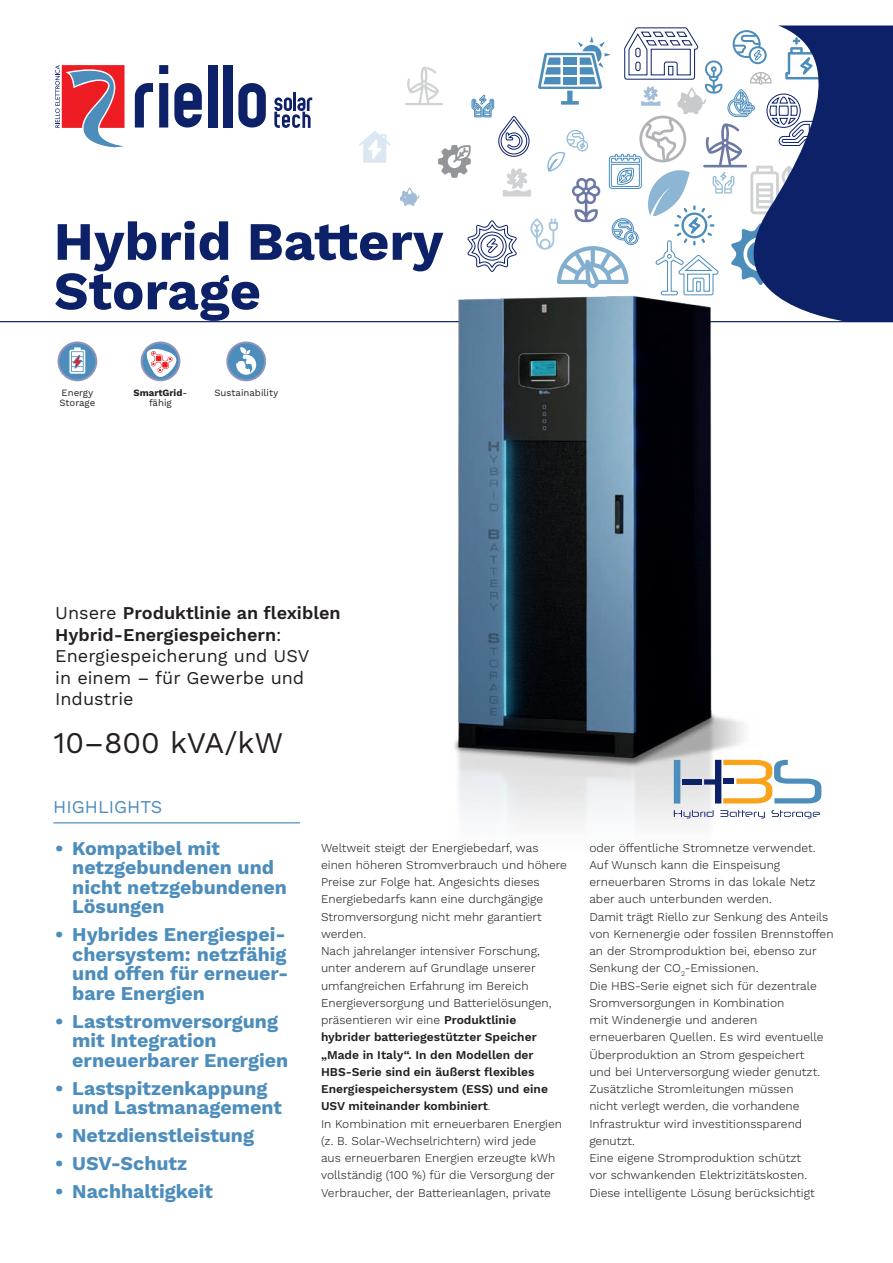
<style>
.page{position:relative;width:893px;height:1263px;background:#fff}
.page>*{position:absolute;margin:0;border:0;box-sizing:border-box;transform-origin:0 0}
.t1{font:700 54px/49.5px "Work Sans";color:#0d2169}
.t2{font:30px "Work Sans";color:#231f20}
.t3{font:700 19.5px/19.5px "Work Sans";color:#4c8dbc}
.t4{font:18px/21.6px "Work Sans";color:#231f20}
.t5{font:600 18px/21.6px "Work Sans";color:#231f20}
.t6{font:18px "Work Sans";color:#4c8dbc}
.testo{font:300 12px/17.2px "Work Sans";color:#231f20}
.testo-2{font:600 12px/17.2px "Work Sans";color:#231f20}
.testo-3{font:9.6px "Work Sans";color:#231f20}
.t7{font:700 9.6px "Work Sans";color:#231f20}
.s1{font-weight:400}
.s2{font-weight:300}
</style>
<div class="page">
<svg style="left:359px;top:131px;width:32px;height:32px"></svg>
<svg style="left:400px;top:27px;width:314px;height:190px"></svg>
<svg style="left:714px;top:26px;width:179px;height:295px;fill:#0d2169"></svg>
<hr style="left:0;top:321px;width:893px;height:1px;background:#0d2169">
<svg style="left:135px;top:83px;width:18px;height:45px"></svg>
<svg style="left:159px;top:65px;width:9px;height:63px"></svg>
<svg style="left:174px;top:83px;width:28px;height:45px"></svg>
<div style="left:208px;top:65px;width:9px;height:63px;background:#0d2169"></div>
<div style="left:223px;top:65px;width:9px;height:63px;background:#0d2169"></div>
<svg style="left:238px;top:83px;width:28px;height:45px"></svg>
<svg style="left:55px;top:65px;width:70px;height:83px"></svg>
<hr style="left:293px;top:92px;width:3px;height:19px;background:#0d2169">
<svg style="left:274px;top:97px;width:38px;height:31px"></svg>
<svg style="left:57px;top:341px;width:40px;height:40px"></svg>
<div style="left:59px;top:343px;width:36px;height:36px;background:#4c8dbc;border-radius:50%"></div>
<svg style="left:69px;top:347px;width:16px;height:27px"></svg>
<svg style="left:226px;top:341px;width:40px;height:40px"></svg>
<div style="left:228px;top:343px;width:36px;height:36px;background:#4c8dbc;border-radius:50%"></div>
<svg style="left:236px;top:347px;width:20px;height:28px"></svg>
<svg style="left:141px;top:341px;width:39px;height:40px"></svg>
<div style="left:143px;top:343px;width:35px;height:36px;background:#4c8dbc;border-radius:50%"></div>
<svg style="left:144px;top:346px;width:33px;height:33px"></svg>
<hr style="left:53px;top:822px;width:247px;height:1px;background:#4c8dbc">
<img style="left:393px;top:217px;width:368px;height:608px">
<div style="left:683px;top:779px;width:19px;height:5px;background:#0d2169"></div>
<svg style="left:674px;top:760px;width:6px;height:43px"></svg>
<svg style="left:704px;top:760px;width:117px;height:43px"></svg>
<svg style="left:674px;top:810px;width:146px;height:8px"></svg>
<p class="t1" style="left:54px;top:219px;width:391px">Hybrid Battery<br>Storage</p>
<p class="testo-3" style="left:62px;top:387px;width:33px">Energy</p>
<p class="testo-3" style="left:59px;top:397px;width:38px">Storage</p>
<p class="t7" style="left:134px;top:387px;width:55px">SmartGrid<span class="s1">-</span></p>
<p class="testo-3" style="left:214px;top:387px;width:65px">Sustainability</p>
<p class="testo-3" style="left:149px;top:397px;width:24px">fähig</p>
<p class="t5" style="left:55px;top:603px;width:287px"><span class="s1">Unsere</span> Produktlinie an flexiblen<br>Hybrid-Energiespeichern<span class="s1">:</span></p>
<p class="t4" style="left:55px;top:646px;width:256px">Energiespeicherung und USV in einem – für Gewerbe und<br>Industrie</p>
<p class="t2" style="left:53px;top:725px;width:232px">10–800 kVA/kW</p>
<p class="t6" style="left:53px;top:796px;width:110px">HIGHLIGHTS</p>
<p class="t3" style="left:72px;top:839px;width:216px;text-indent:-17px">• Kompatibel mit netzgebundenen und nicht netzgebundenen<br>Lösungen</p>
<p class="t3" style="left:72px;top:926px;width:218px;text-indent:-17px">• Hybrides Energiespei&shy;chersystem: netzfähig und offen für erneuer&shy;bare Energien</p>
<p class="t3" style="left:72px;top:1012px;width:217px;text-indent:-17px">• Laststromversorgung mit Integration erneuerbarer Energien</p>
<p class="t3" style="left:72px;top:1079px;width:211px;text-indent:-17px">• Lastspitzenkappung und Lastmanagement</p>
<p class="t3" style="left:55px;top:1127px;width:200px">• Netzdienstleistung</p>
<p class="t3" style="left:55px;top:1155px;width:133px">• USV-Schutz</p>
<p class="t3" style="left:55px;top:1183px;width:159px">• Nachhaltigkeit</p>
<p class="testo" style="left:321px;top:839px;width:247px">Weltweit steigt der Energiebedarf, was einen höheren Stromverbrauch und höhere Preise zur Folge hat. Angesichts dieses Energiebedarfs kann eine durchgängige Stromversorgung nicht mehr garantiert werden.</p>
<p class="testo-2" style="left:321px;top:943px;width:232px"><span class="s2">Nach jahrelanger intensiver Forschung, unter anderem auf Grundlage unserer umfangreichen Erfahrung im Bereich Energieversorgung und Batterielösungen, präsentieren wir eine</span> Produktlinie hybrider batteriegestützter Speicher „Made in Italy“. In den Modellen der HBS-Serie sind ein äußerst flexibles Energiespeichersystem (ESS) und eine USV miteinander kombiniert<span class="s2">.</span></p>
<p class="testo" style="left:321px;top:1115px;width:243px">In Kombination mit erneuerbaren Energien (z. B. Solar-Wechselrichtern) wird jede<br>aus erneuerbaren Energien erzeugte kWh vollständig (100 %) für die Versorgung der Verbraucher, der Batterieanlagen, private</p>
<p class="testo" style="left:589px;top:839px;width:228px">oder öffentliche Stromnetze verwendet.<br>Auf Wunsch kann die Einspeisung erneuerbaren Stroms in das lokale Netz aber auch unterbunden werden.</p>
<p class="testo" style="left:589px;top:908px;width:246px">Damit trägt Riello zur Senkung des Anteils von Kernenergie oder fossilen Brennstoffen an der Stromproduktion bei, ebenso zur Senkung der CO<sub>2</sub>-Emissionen.</p>
<p class="testo" style="left:589px;top:977px;width:236px">Die HBS-Serie eignet sich für dezentrale Sromversorgungen in Kombination<br>mit Windenergie und anderen erneuerbaren Quellen. Es wird eventuelle Überproduktion an Strom gespeichert und bei Unterversorgung wieder genutzt.<br>Zusätzliche Stromleitungen müssen nicht verlegt werden, die vorhandene Infrastruktur wird investitionssparend genutzt.</p>
<p class="testo" style="left:589px;top:1150px;width:227px">Eine eigene Stromproduktion schützt vor schwankenden Elektrizitätskosten.<br>Diese intelligente Lösung berücksichtigt</p>
</div>
